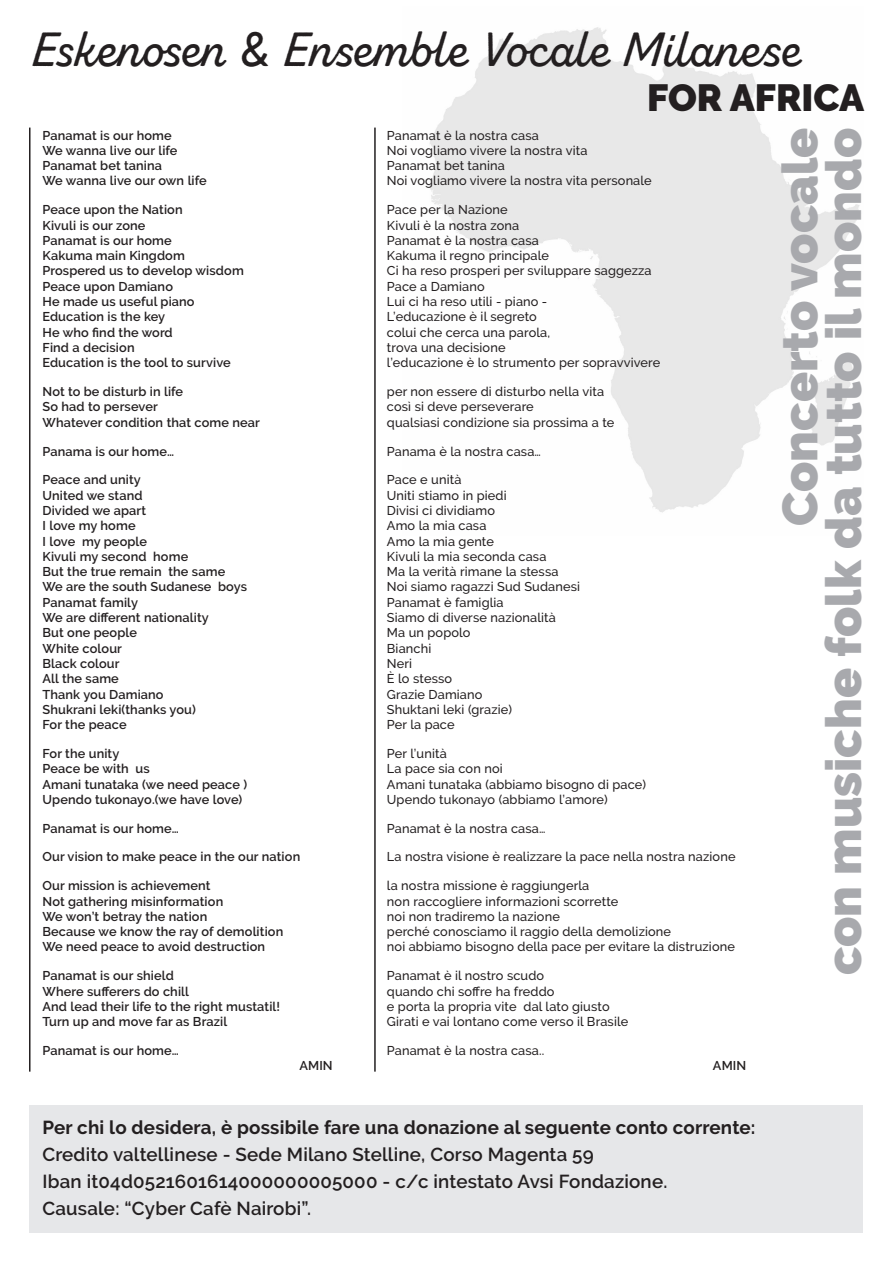
<style>
.page{position:relative;width:893px;height:1263px;background:#fff}
.page>*{position:absolute;margin:0;border:0;box-sizing:border-box;transform-origin:0 0}
.t1{font:900 49.5px "Raleway";color:#a8a9ad}
.t2{font:47.85px "Zing Script Rust SB Demo Base";color:#231f20}
.t3{font:900 37.65px "Raleway";color:#231f20}
.t4{font:600 18.75px "Raleway";letter-spacing:.01em;color:#231f20}
.t5{font:700 18.75px "Raleway";letter-spacing:.01em;color:#231f20}
.t6{font:500 12.75px "Raleway";letter-spacing:.01em;color:#231f20}
.t7{font:600 12.75px "Raleway";letter-spacing:.01em;color:#231f20}
</style>
<div class="page">
<div style="left:29px;top:1106px;width:833px;height:127px;background:#e6e7e9"></div>
<hr style="left:374px;top:128px;width:2px;height:943px;background:#231f20">
<hr style="left:29px;top:128px;width:2px;height:943px;background:#231f20">
<p class="t2" style="left:31px;top:20px;width:772px">Eskenosen &amp; Ensemble Vocale Milanese</p>
<p class="t3" style="left:647px;top:76px;width:219px">FOR AFRICA</p>
<p class="t6" style="left:387px;top:128px;width:154px">Panamat è la nostra casa</p>
<p class="t6" style="left:387px;top:143px;width:202px">Noi vogliamo vivere la nostra vita</p>
<p class="t6" style="left:387px;top:158px;width:119px">Panamat bet tanina</p>
<p class="t6" style="left:387px;top:174px;width:266px">Noi vogliamo vivere la nostra vita personale</p>
<p class="t6" style="left:387px;top:202px;width:122px">Pace per la Nazione</p>
<p class="t6" style="left:387px;top:218px;width:134px">Kivuli è la nostra zona</p>
<p class="t6" style="left:387px;top:233px;width:154px">Panamat è la nostra casa</p>
<p class="t6" style="left:387px;top:248px;width:164px">Kakuma il regno principale</p>
<p class="t6" style="left:387px;top:264px;width:266px">Ci ha reso prosperi per sviluppare saggezza</p>
<p class="t6" style="left:387px;top:279px;width:99px">Pace a Damiano</p>
<p class="t6" style="left:387px;top:294px;width:162px">Lui ci ha reso utili - piano -</p>
<p class="t6" style="left:387px;top:309px;width:151px">L’educazione è il segreto</p>
<p class="t6" style="left:387px;top:325px;width:165px">colui che cerca una parola,</p>
<p class="t6" style="left:387px;top:340px;width:120px">trova una decisione</p>
<p class="t6" style="left:387px;top:355px;width:275px">l’educazione è lo strumento per sopravvivere</p>
<p class="t6" style="left:387px;top:384px;width:219px">per non essere di disturbo nella vita</p>
<p class="t6" style="left:387px;top:399px;width:148px">così si deve perseverare</p>
<p class="t6" style="left:387px;top:415px;width:229px">qualsiasi condizione sia prossima a te</p>
<p class="t6" style="left:387px;top:444px;width:155px">Panama è la nostra casa…</p>
<p class="t6" style="left:387px;top:472px;width:76px">Pace e unità</p>
<p class="t6" style="left:387px;top:488px;width:121px">Uniti stiamo in piedi</p>
<p class="t6" style="left:387px;top:503px;width:110px">Divisi ci dividiamo</p>
<p class="t6" style="left:387px;top:518px;width:101px">Amo la mia casa</p>
<p class="t6" style="left:387px;top:534px;width:109px">Amo la mia gente</p>
<p class="t6" style="left:387px;top:549px;width:161px">Kivuli la mia seconda casa</p>
<p class="t6" style="left:387px;top:564px;width:173px">Ma la verità rimane la stessa</p>
<p class="t6" style="left:387px;top:579px;width:195px">Noi siamo ragazzi Sud Sudanesi</p>
<p class="t6" style="left:387px;top:595px;width:118px">Panamat è famiglia</p>
<p class="t6" style="left:387px;top:610px;width:170px">Siamo di diverse nazionalità</p>
<p class="t6" style="left:387px;top:625px;width:85px">Ma un popolo</p>
<p class="t6" style="left:387px;top:641px;width:46px">Bianchi</p>
<p class="t6" style="left:387px;top:656px;width:27px">Neri</p>
<p class="t6" style="left:387px;top:671px;width:67px">È lo stesso</p>
<p class="t6" style="left:387px;top:687px;width:97px">Grazie Damiano</p>
<p class="t6" style="left:387px;top:702px;width:127px">Shuktani leki (grazie)</p>
<p class="t6" style="left:387px;top:717px;width:69px">Per la pace</p>
<p class="t6" style="left:387px;top:746px;width:61px">Per l’unità</p>
<p class="t6" style="left:387px;top:761px;width:117px">La pace sia con noi</p>
<p class="t6" style="left:387px;top:777px;width:260px">Amani tunataka (abbiamo bisogno di pace)</p>
<p class="t6" style="left:387px;top:792px;width:222px">Upendo tukonayo (abbiamo l’amore)</p>
<p class="t6" style="left:387px;top:821px;width:160px">Panamat è la nostra casa…</p>
<p class="t6" style="left:387px;top:849px;width:350px">La nostra visione è realizzare la pace nella nostra nazione</p>
<p class="t6" style="left:387px;top:878px;width:204px">la nostra missione è raggiungerla</p>
<p class="t6" style="left:387px;top:894px;width:233px">non raccogliere informazioni scorrette</p>
<p class="t6" style="left:387px;top:909px;width:174px">noi non tradiremo la nazione</p>
<p class="t6" style="left:387px;top:924px;width:286px">perché conosciamo il raggio della demolizione</p>
<p class="t6" style="left:387px;top:939px;width:349px">noi abbiamo bisogno della pace per evitare la distruzione</p>
<p class="t6" style="left:387px;top:968px;width:159px">Panamat è il nostro scudo</p>
<p class="t6" style="left:387px;top:984px;width:169px">quando chi soffre ha freddo</p>
<p class="t6" style="left:387px;top:999px;width:224px">e porta la propria vite dal lato giusto</p>
<p class="t6" style="left:387px;top:1014px;width:243px">Girati e vai lontano come verso il Brasile</p>
<p class="t6" style="left:387px;top:1043px;width:159px">Panamat è la nostra casa..</p>
<p class="t7" style="left:713px;top:1058px;width:35px">AMIN</p>
<p class="t1" style="left:771px;top:526px;width:400px;rotate:-90deg">Concerto vocale</p>
<p class="t1" style="left:815px;top:975px;width:849px;rotate:-90deg">con musiche folk da tutto il mondo</p>
<p class="t7" style="left:43px;top:128px;width:131px">Panamat is our home</p>
<p class="t7" style="left:43px;top:143px;width:136px">We wanna live our life</p>
<p class="t7" style="left:43px;top:158px;width:121px">Panamat bet tanina</p>
<p class="t7" style="left:43px;top:174px;width:166px">We wanna live our own life</p>
<p class="t7" style="left:43px;top:202px;width:142px">Peace upon the Nation</p>
<p class="t7" style="left:43px;top:218px;width:105px">Kivuli is our zone</p>
<p class="t7" style="left:43px;top:233px;width:131px">Panamat is our home</p>
<p class="t7" style="left:43px;top:248px;width:144px">Kakuma main Kingdom</p>
<p class="t7" style="left:43px;top:264px;width:203px">Prospered us to develop wisdom</p>
<p class="t7" style="left:43px;top:279px;width:132px">Peace upon Damiano</p>
<p class="t7" style="left:43px;top:294px;width:154px">He made us useful piano</p>
<p class="t7" style="left:43px;top:310px;width:124px">Education is the key</p>
<p class="t7" style="left:43px;top:325px;width:132px">He who find the word</p>
<p class="t7" style="left:43px;top:340px;width:94px">Find a decision</p>
<p class="t7" style="left:43px;top:355px;width:190px">Education is the tool to survive</p>
<p class="t7" style="left:43px;top:384px;width:142px">Not to be disturb in life</p>
<p class="t7" style="left:43px;top:400px;width:117px">So had to persever</p>
<p class="t7" style="left:43px;top:415px;width:219px">Whatever condition that come near</p>
<p class="t7" style="left:43px;top:444px;width:133px">Panama is our home…</p>
<p class="t7" style="left:43px;top:472px;width:100px">Peace and unity</p>
<p class="t7" style="left:43px;top:488px;width:102px">United we stand</p>
<p class="t7" style="left:43px;top:503px;width:105px">Divided we apart</p>
<p class="t7" style="left:43px;top:518px;width:95px">I love my home</p>
<p class="t7" style="left:43px;top:534px;width:106px">I love my people</p>
<p class="t7" style="left:43px;top:549px;width:147px">Kivuli my second home</p>
<p class="t7" style="left:43px;top:564px;width:184px">But the true remain the same</p>
<p class="t7" style="left:43px;top:580px;width:206px">We are the south Sudanese boys</p>
<p class="t7" style="left:43px;top:595px;width:97px">Panamat family</p>
<p class="t7" style="left:43px;top:610px;width:168px">We are different nationality</p>
<p class="t7" style="left:43px;top:625px;width:96px">But one people</p>
<p class="t7" style="left:43px;top:641px;width:81px">White colour</p>
<p class="t7" style="left:43px;top:656px;width:79px">Black colour</p>
<p class="t7" style="left:43px;top:671px;width:78px">All the same</p>
<p class="t7" style="left:43px;top:687px;width:123px">Thank you Damiano</p>
<p class="t7" style="left:43px;top:702px;width:155px">Shukrani leki(thanks you)</p>
<p class="t7" style="left:43px;top:717px;width:86px">For the peace</p>
<p class="t7" style="left:43px;top:746px;width:78px">For the unity</p>
<p class="t7" style="left:43px;top:761px;width:109px">Peace be with us</p>
<p class="t7" style="left:43px;top:777px;width:206px">Amani tunataka (we need peace )</p>
<p class="t7" style="left:43px;top:792px;width:201px">Upendo tukonayo.(we have love)</p>
<p class="t7" style="left:43px;top:821px;width:138px">Panamat is our home…</p>
<p class="t7" style="left:43px;top:850px;width:259px">Our vision to make peace in the our nation</p>
<p class="t7" style="left:43px;top:878px;width:170px">Our mission is achievement</p>
<p class="t7" style="left:43px;top:894px;width:182px">Not gathering misinformation</p>
<p class="t7" style="left:43px;top:909px;width:166px">We won’t betray the nation</p>
<p class="t7" style="left:43px;top:924px;width:242px">Because we know the ray of demolition</p>
<p class="t7" style="left:43px;top:940px;width:224px">We need peace to avoid destruction</p>
<p class="t7" style="left:43px;top:968px;width:133px">Panamat is our shield</p>
<p class="t7" style="left:43px;top:984px;width:148px">Where sufferers do chill</p>
<p class="t7" style="left:43px;top:999px;width:239px">And lead their life to the right mustatil!</p>
<p class="t7" style="left:43px;top:1014px;width:186px">Turn up and move far as Brazil</p>
<p class="t7" style="left:43px;top:1043px;width:138px">Panamat is our home…</p>
<p class="t7" style="left:299px;top:1058px;width:35px">AMIN</p>
<p class="t5" style="left:43px;top:1116px;width:714px">Per chi lo desidera, è possibile fare una donazione al seguente conto corrente:</p>
<p class="t4" style="left:43px;top:1143px;width:553px">Credito valtellinese - Sede Milano Stelline, Corso Magenta 59</p>
<p class="t4" style="left:43px;top:1170px;width:626px">Iban it04d0521601614000000005000 - c/c intestato Avsi Fondazione.</p>
<p class="t4" style="left:43px;top:1197px;width:270px">Causale: “Cyber Cafè Nairobi”.</p>
</div>
